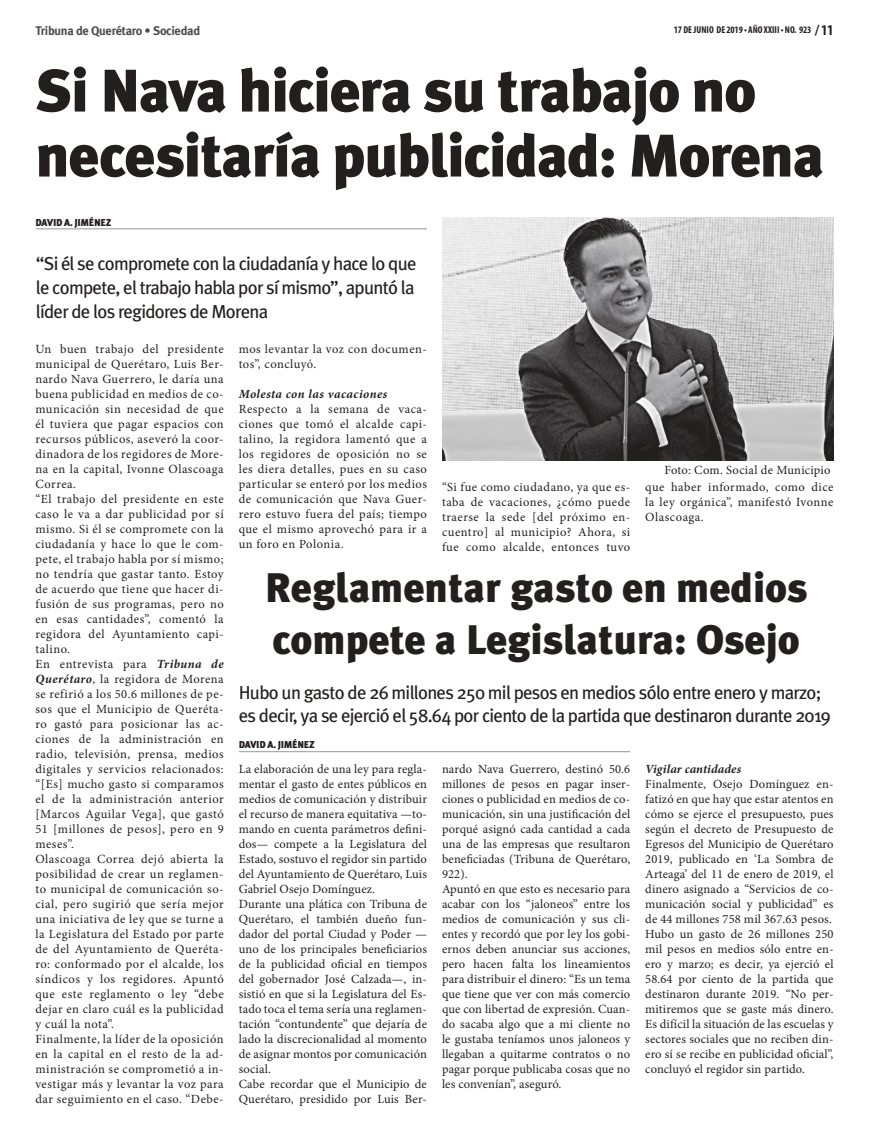
<style>
.page{position:relative;width:869px;height:1141px;background:#fff}
.page>*{position:absolute;margin:0;border:0;box-sizing:border-box;transform-origin:0 0}
.t1{font:900 60px/65px "Meta Plus";letter-spacing:-.02em;color:#241f1f}
.t2{font:900 41.25px/52.5px "Meta Plus";color:#241f1f}
.t3{font:18.75px/23.8px "Meta Plus";letter-spacing:-.04em;color:#241f1f;text-align:justify}
.t4{font:12.5px/15px "Minion Pro";letter-spacing:.015em;color:#241f1f;text-align:justify}
.t5{font:12.5px/15px "Minion Pro";letter-spacing:.04em;color:#241f1f}
.t6{font:12.5px/15px "Minion Pro";letter-spacing:.035em;color:#241f1f}
.t7{font:700 12.5px "Meta Plus";letter-spacing:-.025em;color:#4e4b4c}
.t8{font:italic 700 12.5px "Minion Pro";letter-spacing:.035em;color:#241f1f}
.t9{font:italic 700 12.5px "Minion Pro";letter-spacing:.01em;color:#241f1f}
.t10{font:900 10px "Meta Plus Lining";letter-spacing:-.035em;color:#241f1f}
.t11{font:700 condensed 9.88px "Myriad Pro";color:#241f1f}
.s1{font-size:15px}
.s2{font-size:14.88px}
.s3{font-weight:700;font-style:italic}
</style>
<div class="page">
<hr style="left:36px;top:228px;width:391px;height:1px;background:#969698">
<img style="left:442px;top:218px;width:391px;height:243px">
<hr style="left:239px;top:751px;width:391px;height:1px;background:#969698">
<p class="t7" style="left:35px;top:24px;width:166px">Tribuna de Querétaro • Sociedad</p>
<p class="t11" style="left:673px;top:24px;width:161px">17 DE JUNIO DE 2019 • AÑO XXIII • NO. 923 <span class="s1">/</span><span class="s2">11</span></p>
<h1 class="t1" style="left:35px;top:58px;width:789px">Si Nava hiciera su trabajo no necesitaría publicidad: Morena</h1>
<p class="t10" style="left:36px;top:216px;width:77px">DAVID A. JIMÉNEZ</p>
<h3 class="t3" style="left:36px;top:251px;width:382px">“Si él se compromete con la ciudadanía y hace lo que le compete, el trabajo habla por sí mismo”, apuntó la líder de los regidores de Morena</h3>
<p class="t5" style="left:35px;top:341px;width:190px">Un buen trabajo del presidente municipal de Querétaro, Luis Ber&shy;nardo Nava Guerrero, le daría una buena publicidad en medios de co&shy;municación sin necesidad de que él tuviera que pagar espacios con recursos públicos, aseveró la coor&shy;dinadora de los regidores de More&shy;na en la capital, Ivonne Olascoaga<br>Correa.<br>“El trabajo del presidente en este caso le va a dar publicidad por sí mismo. Si él se compromete con la ciudadanía y hace lo que le com&shy;pete, el trabajo habla por sí mismo; no tendría que gastar tanto. Estoy de acuerdo que tiene que hacer di&shy;fusión de sus programas, pero no en esas cantidades”, comentó la regidora del Ayuntamiento capi&shy;talino.<br>En entrevista para <span class="s3">Tribuna de<br>Querétaro</span>, la regidora de Morena se refirió a los 50.6 millones de pe&shy;sos que el Municipio de Queréta&shy;ro gastó para posicionar las ac&shy;ciones de la administración en radio, televisión, prensa, medios digitales y servicios relacionados: “[Es] mucho gasto si comparamos el de la administración anterior [Marcos Aguilar Vega], que gastó<br>51 [millones de pesos], pero en 9 meses”.<br>Olascoaga Correa dejó abierta la posibilidad de crear un reglamen&shy;to municipal de comunicación so&shy;cial, pero sugirió que sería mejor una iniciativa de ley que se turne a la Legislatura del Estado por parte de del Ayuntamiento de Queréta&shy;ro: conformado por el alcalde, los síndicos y los regidores. Apuntó que este reglamento o ley “debe dejar en claro cuál es la publicidad y cuál la nota”.<br>Finalmente, la líder de la oposición en la capital en el resto de la ad&shy;ministración se comprometió a in&shy;vestigar más y levantar la voz para dar seguimiento en el caso. “Debe-</p>
<p class="t6" style="left:238px;top:341px;width:190px">mos levantar la voz con documen&shy;tos”, concluyó.</p>
<p class="t8" style="left:238px;top:385px;width:150px">Molesta con las vacaciones</p>
<p class="t4" style="left:238px;top:401px;width:190px">Respecto a la semana de vaca&shy;ciones que tomó el alcalde capi&shy;talino, la regidora lamentó que a los regidores de oposición no se les diera detalles, pues en su caso particular se enteró por los medios de comunicación que Nava Guer&shy;rero estuvo fuera del país; tiempo que el mismo aprovechó para ir a un foro en Polonia.</p>
<p class="t4" style="left:664px;top:463px;width:168px">Foto: Com. Social de Municipio</p>
<p class="t4" style="left:442px;top:479px;width:190px">“Si fue como ciudadano, ya que es&shy;taba de vacaciones, ¿cómo puede traerse la sede [del próximo en&shy;cuentro] al municipio? Ahora, si fue como alcalde, entonces tuvo</p>
<p class="t4" style="left:645px;top:479px;width:190px">que haber informado, como dice la ley orgánica”, manifestó Ivonne Olascoaga.</p>
<h2 class="t2" style="left:265px;top:561px;width:544px">Reglamentar gasto en medios compete a Legislatura: Osejo</h2>
<h3 class="t3" style="left:238px;top:680px;width:593px">Hubo un gasto de 26 millones 250 mil pesos en medios sólo entre enero y marzo; es decir, ya se ejerció el 58.64 por ciento de la partida que destinaron durante 2019</h3>
<p class="t4" style="left:238px;top:761px;width:190px;text-align:left">La elaboración de una ley para regla&shy;mentar el gasto de entes públicos en medios de comunicación y distribuir el recurso de manera equitativa —to&shy;mando en cuenta parámetros defini&shy;dos— compete a la Legislatura del Estado, sostuvo el regidor sin partido del Ayuntamiento de Querétaro, Luis Gabriel Osejo Domínguez.<br>Durante una plática con Tribuna de Querétaro, el también dueño fun&shy;dador del portal Ciudad y Poder — uno de los principales beneficiarios de la publicidad oficial en tiempos del gobernador José Calzada—, in&shy;sistió en que si la Legislatura del Es&shy;tado toca el tema sería una reglamen&shy;tación “contundente” que dejaría de lado la discrecionalidad al momento de asignar montos por comunicación social.<br>Cabe recordar que el Municipio de Querétaro, presidido por Luis Ber-</p>
<p class="t4" style="left:442px;top:761px;width:190px;text-align:left">nardo Nava Guerrero, destinó 50.6 millones de pesos en pagar inser&shy;ciones o publicidad en medios de co&shy;municación, sin una justificación del porqué asignó cada cantidad a cada una de las empresas que resultaron beneficiadas (Tribuna de Querétaro, 922).<br>Apuntó en que esto es necesario para acabar con los “jaloneos” entre los medios de comunicación y sus cli&shy;entes y recordó que por ley los gobi&shy;ernos deben anunciar sus acciones, pero hacen falta los lineamientos para distribuir el dinero: “Es un tema que tiene que ver con más comercio que con libertad de expresión. Cuan&shy;do sacaba algo que a mi cliente no le gustaba teníamos unos jaloneos y llegaban a quitarme contratos o no pagar porque publicaba cosas que no les convenían”, aseguró.</p>
<p class="t9" style="left:645px;top:760px;width:97px">Vigilar cantidades</p>
<p class="t10" style="left:239px;top:739px;width:77px">DAVID A. JIMÉNEZ</p>
<p class="t4" style="left:645px;top:776px;width:190px;text-align:left">Finalmente, Osejo Domínguez en&shy;fatizó en que hay que estar atentos en cómo se ejerce el presupuesto, pues según el decreto de Presupuesto de Egresos del Municipio de Querétaro 2019, publicado en ‘La Sombra de Arteaga’ del 11 de enero de 2019, el dinero asignado a “Servicios de co&shy;municación social y publicidad” es de 44 millones 758 mil 367.63 pesos.<br>Hubo un gasto de 26 millones 250 mil pesos en medios sólo entre en&shy;ero y marzo; es decir, ya ejerció el 58.64 por ciento de la partida que destinaron durante 2019. “No per&shy;mitiremos que se gaste más dinero.<br>Es difícil la situación de las escuelas y sectores sociales que no reciben din&shy;ero sí se recibe en publicidad oficial”, concluyó el regidor sin partido.</p>
</div>
